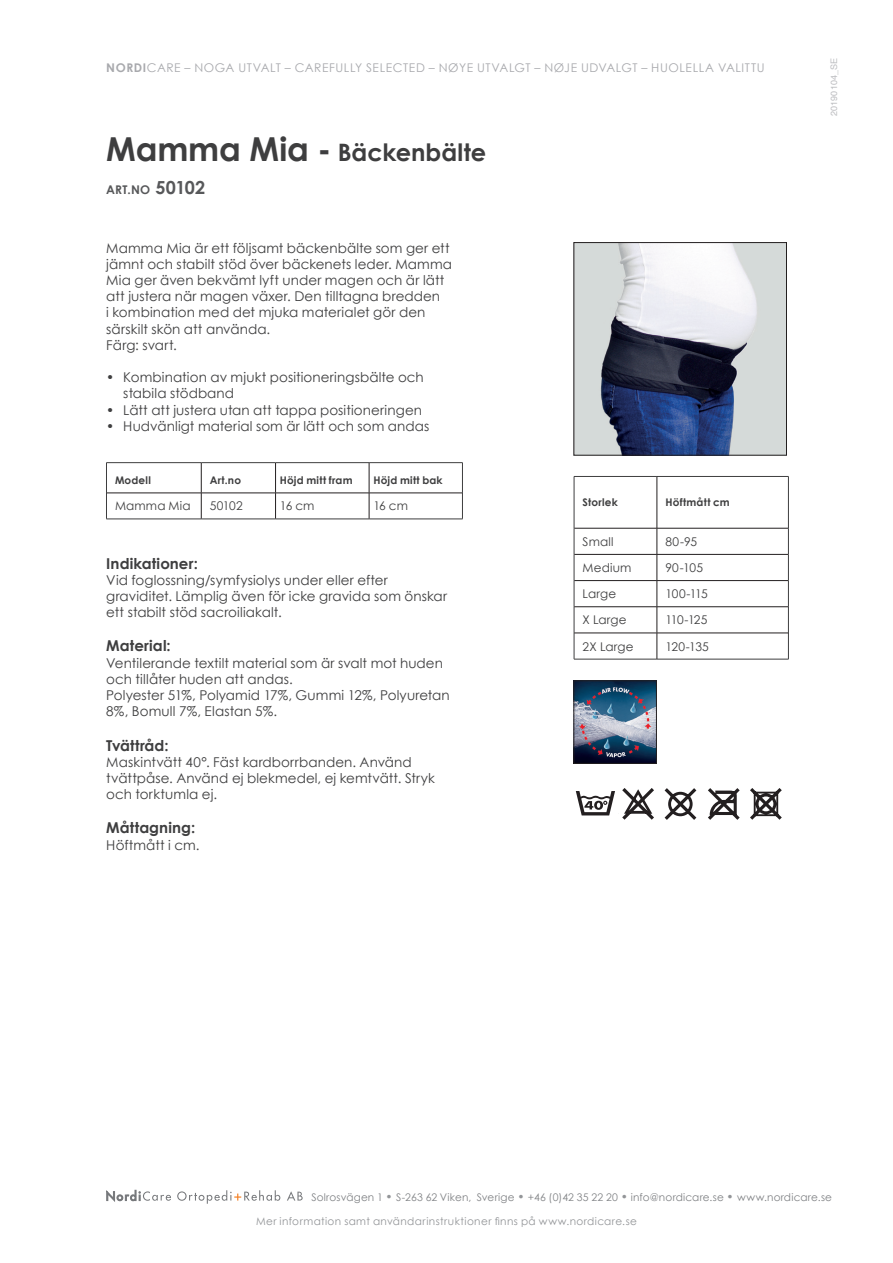
<style>
.page{position:relative;width:893px;height:1263px;background:#fff}
.page>*{position:absolute;margin:0;border:0;box-sizing:border-box;transform-origin:0 0}
.t1{font:700 24px "Century Gothic";color:#3e3e3f}
.t2{font:700 15px "Century Gothic";letter-spacing:.01em;color:#3e3e3f}
.t3{font:13.5px/16.2px "Century Gothic";letter-spacing:.005em;color:#3e3e3f}
.t4{font:12px "Century Gothic";letter-spacing:.01em;color:#3e3e3f}
.t5{font:12px "Century Gothic";letter-spacing:.045em;color:#a8a9ad}
.t6{font:700 12px "Century Gothic";color:#57585a}
.t7{font:10.5px "Century Gothic";letter-spacing:.02em;color:#808285}
.t8{font:10.5px "Century Gothic";letter-spacing:.04em;color:#939598}
.t9{font:700 10.5px "Century Gothic";letter-spacing:.02em;color:#3e3e3f}
.t10{font:9px "Helvetica";color:#bcbdc0}
.s1{font-weight:700}
.s2{font-size:33px}
.s3{font-size:18px}
.s4{font-weight:700;font-size:12px;color:#939598}
</style>
<div class="page">
<img style="left:576px;top:683px;width:79px;height:78px">
<div style="left:574px;top:681px;width:83px;height:82px;border:1px solid #231f20"></div>
<img style="left:576px;top:244px;width:209px;height:209px">
<div style="left:574px;top:242px;width:213px;height:213px;border:1px solid #231f20"></div>
<svg style="left:576px;top:791px;width:39px;height:24px"></svg>
<svg style="left:622px;top:788px;width:32px;height:32px"></svg>
<svg style="left:665px;top:788px;width:31px;height:32px"></svg>
<svg style="left:708px;top:788px;width:32px;height:32px"></svg>
<svg style="left:750px;top:788px;width:32px;height:32px"></svg>
<svg style="left:106px;top:1190px;width:65px;height:12px"></svg>
<svg style="left:177px;top:1190px;width:103px;height:14px"></svg>
<svg style="left:287px;top:1191px;width:16px;height:9px"></svg>
<hr style="left:574px;top:659px;width:83px;height:1px;background:#3e3e3f">
<hr style="left:657px;top:659px;width:132px;height:1px;background:#3e3e3f">
<svg style="left:574px;top:476px;width:215px;height:183px"></svg>
<hr style="left:106px;top:462px;width:95px;height:1px;background:#3e3e3f">
<hr style="left:201px;top:462px;width:75px;height:1px;background:#3e3e3f">
<hr style="left:276px;top:462px;width:93px;height:1px;background:#3e3e3f">
<hr style="left:369px;top:462px;width:94px;height:1px;background:#3e3e3f">
<svg style="left:106px;top:463px;width:357px;height:56px"></svg>
<hr style="left:106px;top:519px;width:95px;height:1px;background:#3e3e3f">
<hr style="left:201px;top:519px;width:75px;height:1px;background:#3e3e3f">
<hr style="left:276px;top:519px;width:93px;height:1px;background:#3e3e3f">
<hr style="left:369px;top:519px;width:94px;height:1px;background:#3e3e3f">
<p class="t5" style="left:106px;top:60px;width:660px"><span class="s1">NORDI</span>CARE – NOGA UTVALT – CAREFULLY SELECTED – NØYE UTVALGT – NØJE UDVALGT – HUOLELLA VALITTU</p>
<p class="t10" style="left:827px;top:116px;width:59px;rotate:-90deg">20190104_SE</p>
<h1 class="t1" style="left:106px;top:137px;width:381px"><span class="s2">Mamma Mia -</span> Bäckenbälte</h1>
<p class="t6" style="left:106px;top:182px;width:101px">ART.NO <span class="s3">50102</span></p>
<p class="t3" style="left:106px;top:239px;width:347px">Mamma Mia är ett följsamt bäckenbälte som ger ett jämnt och stabilt stöd över bäckenets leder. Mamma Mia ger även bekvämt lyft under magen och är lätt att justera när magen växer. Den tilltagna bredden<br>i kombination med det mjuka materialet gör den särskilt skön att använda.<br>Färg: svart.</p>
<p class="t3" style="left:123px;top:369px;width:302px;text-indent:-17px">• Kombination av mjukt positioneringsbälte och stabila stödband</p>
<p class="t3" style="left:106px;top:401px;width:317px">• Lätt att justera utan att tappa positioneringen</p>
<p class="t3" style="left:106px;top:418px;width:325px">• Hudvänligt material som är lätt och som andas</p>
<p class="t9" style="left:115px;top:473px;width:37px">Modell</p>
<p class="t9" style="left:210px;top:473px;width:33px">Art.no</p>
<p class="t9" style="left:280px;top:473px;width:74px">Höjd mitt fram</p>
<p class="t9" style="left:373px;top:473px;width:71px">Höjd mitt bak</p>
<p class="t4" style="left:115px;top:499px;width:77px">Mamma Mia</p>
<p class="t4" style="left:210px;top:499px;width:35px">50102</p>
<p class="t4" style="left:280px;top:499px;width:36px">16 cm</p>
<p class="t4" style="left:373px;top:499px;width:36px">16 cm</p>
<p class="t2" style="left:106px;top:554px;width:93px">Indikationer:</p>
<p class="t3" style="left:106px;top:572px;width:342px">Vid foglossning/symfysiolys under eller efter graviditet. Lämplig även för icke gravida som önskar ett stabilt stöd sacroiliakalt.</p>
<p class="t2" style="left:106px;top:637px;width:66px">Material:</p>
<p class="t3" style="left:106px;top:654px;width:345px">Ventilerande textilt material som är svalt mot huden och tillåter huden att andas.<br>Polyester 51%, Polyamid 17%, Gummi 12%, Polyuretan 8%, Bomull 7%, Elastan 5%.</p>
<p class="t2" style="left:106px;top:736px;width:64px">Tvättråd:</p>
<p class="t3" style="left:106px;top:753px;width:330px">Maskintvätt 40°. Fäst kardborrbanden. Använd tvättpåse. Använd ej blekmedel, ej kemtvätt. Stryk och torktumla ej.</p>
<p class="t2" style="left:106px;top:818px;width:90px">Måttagning:</p>
<p class="t3" style="left:106px;top:836px;width:95px">Höftmått i cm.</p>
<p class="t9" style="left:583px;top:496px;width:37px">Storlek</p>
<p class="t9" style="left:665px;top:496px;width:66px">Höftmått cm</p>
<p class="t4" style="left:583px;top:534px;width:32px">Small</p>
<p class="t4" style="left:665px;top:534px;width:33px">80-95</p>
<p class="t4" style="left:583px;top:560px;width:50px">Medium</p>
<p class="t4" style="left:665px;top:560px;width:39px">90-105</p>
<p class="t4" style="left:583px;top:586px;width:35px">Large</p>
<p class="t4" style="left:665px;top:586px;width:44px">100-115</p>
<p class="t4" style="left:583px;top:613px;width:45px">X Large</p>
<p class="t4" style="left:665px;top:613px;width:43px">110-125</p>
<p class="t4" style="left:583px;top:639px;width:52px">2X Large</p>
<p class="t4" style="left:665px;top:639px;width:45px">120-135</p>
<p class="t7" style="left:311px;top:1190px;width:522px">Solrosvägen 1 <span class="s4">•</span> S-263 62 Viken, Sverige <span class="s4">•</span> +46 (0)42 35 22 20 <span class="s4">•</span> info@nordicare.se <span class="s4">•</span> www.nordicare.se</p>
<p class="t8" style="left:256px;top:1214px;width:382px">Mer information samt användarinstruktioner finns på www.nordicare.se</p>
</div>
